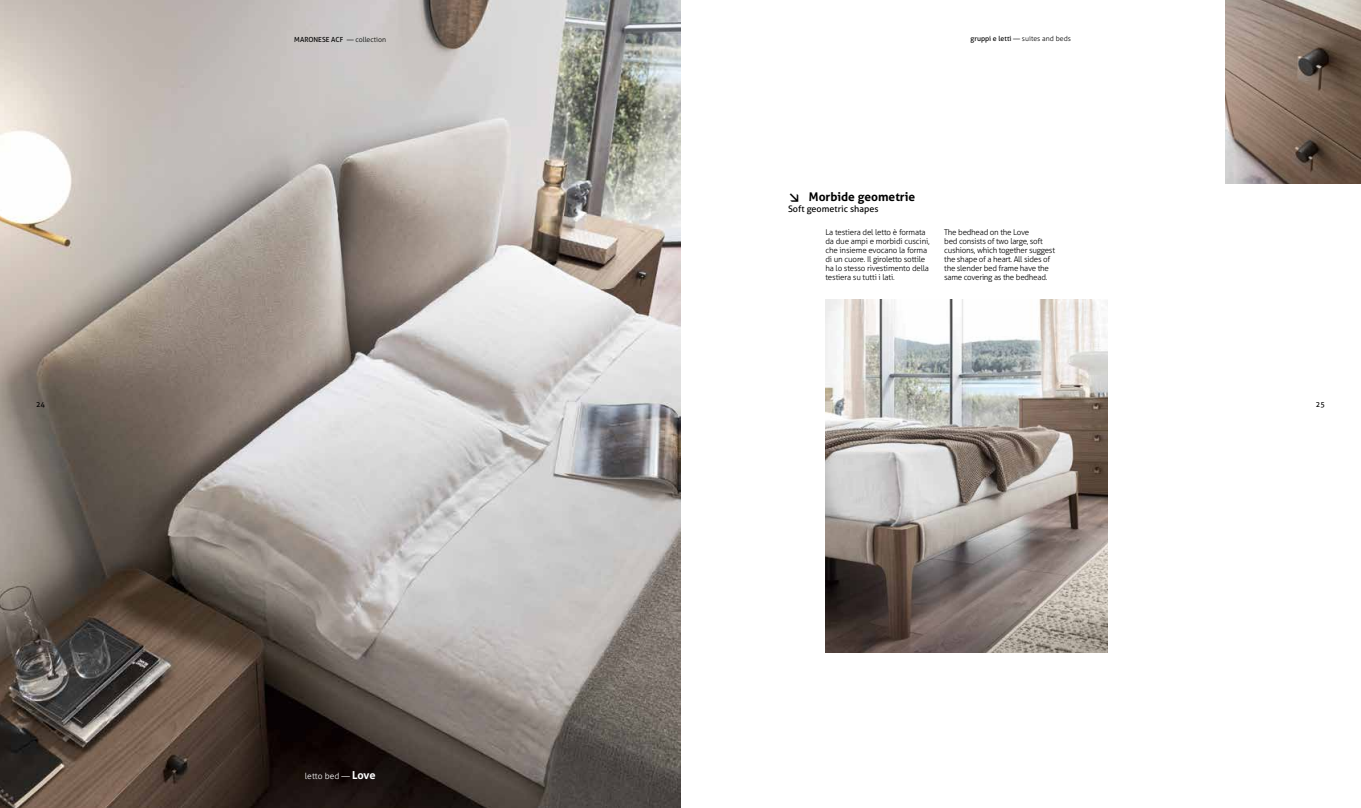
<style>
.page{position:relative;width:1361px;height:808px;background:#fff}
.page>*{position:absolute;margin:0;border:0;box-sizing:border-box;transform-origin:0 0}
.t1{font:700 12px "Aller";color:#000}
.t2{font:9px "Aller";color:#000}
.t3{font:300 8.5px "Aller";color:#fff}
.t4{font:300 8px/9px "Aller";letter-spacing:-.03em;color:#000}
.t5{font:7.5px "Aller";color:#000}
.t6{font:300 7px "Aller";color:#000}
.t7{font:7px "Aller";color:#000}
.s1{font-weight:300}
.s2{font-weight:400}
.s3{font-family:"DIN Pro"}
.s4{font-weight:700;font-size:11px}
</style>
<div class="page">
<img style="left:0;top:0;width:680px;height:808px">
<img style="left:1225px;top:0;width:136px;height:183px">
<img style="left:826px;top:300px;width:281px;height:352px">
<p class="t7" style="left:294px;top:35px;width:93px">MARONESE ACF <span class="s1">— collection</span></p>
<p class="t6" style="left:970px;top:34px;width:102px"><span class="s2">gruppi e letti</span> — suites and beds</p>
<h1 class="t1" style="left:788px;top:189px;width:129px"><span class="s3">↘</span> Morbide geometrie</h1>
<p class="t2" style="left:788px;top:203px;width:92px">Soft geometric shapes</p>
<p class="t4" style="left:825px;top:228px;width:106px">La testiera del letto è formata da due ampi e morbidi cuscini, che insieme evocano la forma di un cuore. Il giroletto sottile ha lo stesso rivestimento della testiera su tutti i lati.</p>
<p class="t4" style="left:944px;top:228px;width:112px">The bedhead on the Love<br>bed consists of two large, soft cushions, which together suggest the shape of a heart. All sides of the slender bed frame have the same covering as the bedhead.</p>
<p class="t5" style="left:36px;top:399px;width:10px">24</p>
<p class="t5" style="left:1316px;top:399px;width:10px">25</p>
<p class="t3" style="left:305px;top:771px;width:72px">letto bed — <span class="s4">Love</span></p>
</div>
